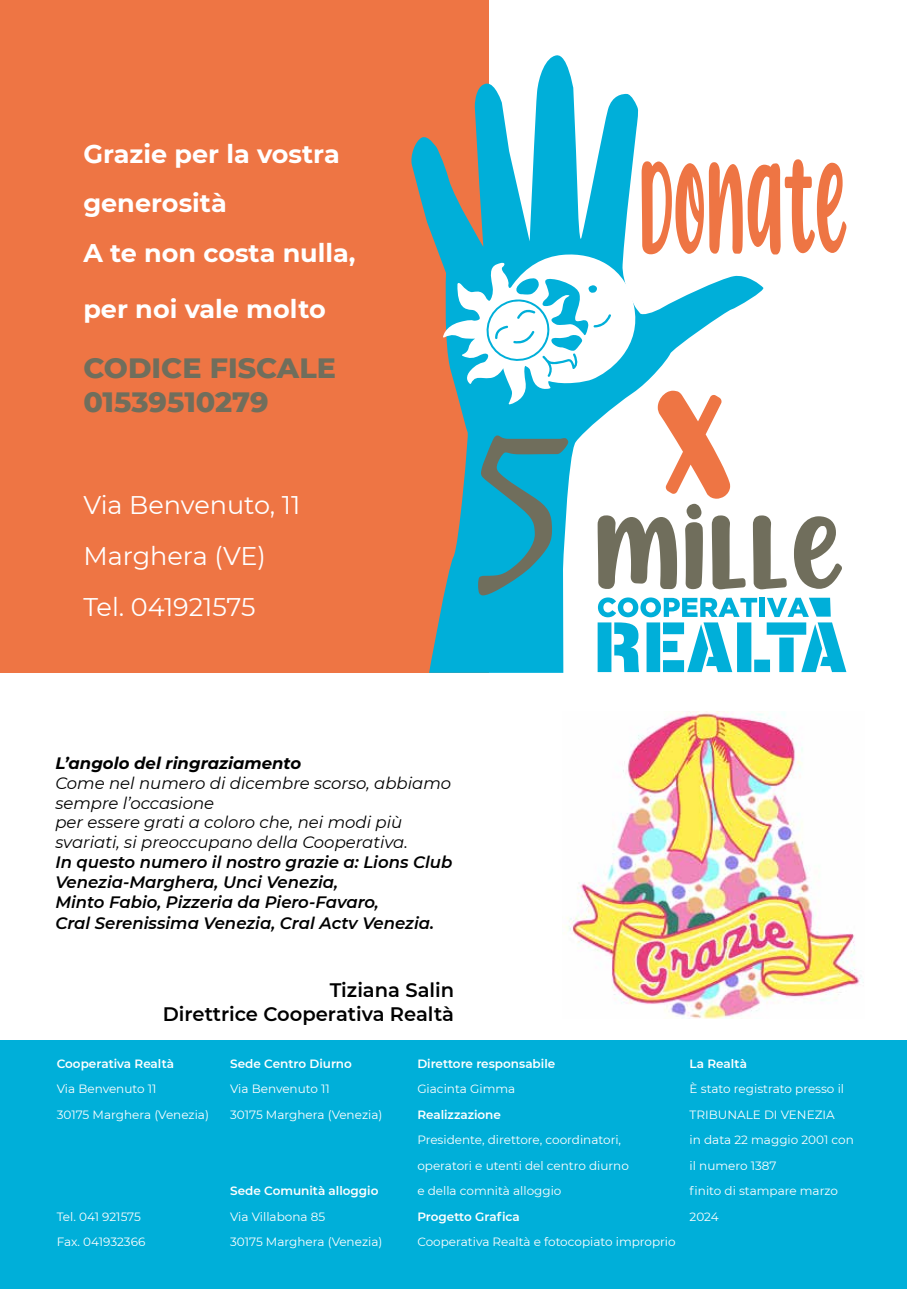
<style>
.page{position:relative;width:919px;height:1289px;background:#fff}
.page>*{position:absolute;margin:0;border:0;box-sizing:border-box;transform-origin:0 0}
.t1{font:238.95px "Herculanum";color:#706e5c}
.t2{font:127.95px "CHICKEN Pie Height";color:#ee7544;scale:1.11 1}
.t3{font:87.75px "CHICKEN Pie Height";color:#706e5c;scale:1.06 1}
.t4{font:800 28.5px/34.2px "Montserrat";color:#706e5c}
.t5{font:700 25.5px/49.5px "Montserrat";color:#fff}
.t6{font:25.5px/51px "Montserrat";color:#fff}
.t7{font:600 19.5px/23.4px "Montserrat";color:#000;text-align:right}
.t8{font:italic 600 16.5px/19.8px "Montserrat";color:#000}
.t9{font:italic 16.5px/19.8px "Montserrat";color:#000}
.t10{font:italic 700 16.5px "Montserrat";color:#000}
.t11{font:12px/25.5px "Montserrat";color:#fff}
.t12{font:600 12px "Montserrat";color:#fff}
</style>
<div class="page">
<div style="left:0;top:0;width:488px;height:673px;background:#ee7544"></div>
<img style="left:562px;top:711px;width:302px;height:307px">
<div style="left:0;top:1040px;width:906px;height:248px;background:#00afd9"></div>
<svg style="left:411px;top:54px;width:354px;height:619px"></svg>
<svg style="left:597px;top:597px;width:249px;height:75px"></svg>
<svg style="left:443px;top:159px;width:403px;height:245px"></svg>
<h3 class="t5" style="left:83px;top:128px;width:274px">Grazie per la vostra generosità<br>A te non costa nulla,</h3>
<h3 class="t5" style="left:83px;top:283px;width:244px">per noi vale molto</h3>
<h3 class="t4" style="left:83px;top:349px;width:254px">CODICE FISCALE<br>01539510279</h3>
<h3 class="t6" style="left:83px;top:478px;width:218px">Via Benvenuto, 11<br>Marghera (VE)<br>Tel. 041921575</h3>
<h1 class="t1" style="left:463px;top:349px;width:116px">5</h1>
<h2 class="t2" style="left:662px;top:340px;width:71px">X</h2>
<h3 class="t3" style="left:597px;top:480px;width:239px">MILLE</h3>
<h3 class="t10" style="left:55px;top:751px;width:247px">L’angolo del ringraziamento</h3>
<h3 class="t9" style="left:55px;top:772px;width:397px">Come nel numero di dicembre scorso, abbiamo sempre l’occasione<br>per essere grati a coloro che, nei modi più svariati, si preoccupano della Cooperativa.</h3>
<h3 class="t8" style="left:55px;top:851px;width:398px">In questo numero il nostro grazie a: Lions Club<br>Venezia-Marghera, Unci Venezia,<br>Minto Fabio, Pizzeria da Piero-Favaro,</h3>
<h3 class="t8" style="left:55px;top:912px;width:380px">Cral Serenissima Venezia, Cral Actv Venezia.</h3>
<h3 class="t7" style="left:163px;top:977px;width:293px">Tiziana Salin<br>Direttrice Cooperativa Realtà</h3>
<p class="t12" style="left:57px;top:1054px;width:119px">Cooperativa Realtà</p>
<p class="t11" style="left:57px;top:1075px;width:154px">Via Benvenuto 11<br>30175 Marghera (Venezia)</p>
<p class="t12" style="left:230px;top:1054px;width:123px">Sede Centro Diurno</p>
<p class="t11" style="left:230px;top:1075px;width:154px">Via Benvenuto 11<br>30175 Marghera (Venezia)</p>
<p class="t11" style="left:57px;top:1203px;width:90px">Tel. 041 921575<br>Fax. 041932366</p>
<p class="t12" style="left:230px;top:1182px;width:150px">Sede Comunità alloggio</p>
<p class="t11" style="left:230px;top:1203px;width:154px">Via Villabona 85<br>30175 Marghera (Venezia)</p>
<p class="t12" style="left:417px;top:1054px;width:139px">Direttore responsabile</p>
<p class="t11" style="left:417px;top:1075px;width:99px">Giacinta Gimma</p>
<p class="t12" style="left:417px;top:1105px;width:85px">Realizzazione</p>
<p class="t11" style="left:417px;top:1126px;width:213px">Presidente, direttore, coordinatori, operatori e utenti del centro diurno e della comnità alloggio</p>
<p class="t12" style="left:417px;top:1208px;width:104px">Progetto Grafica</p>
<p class="t11" style="left:417px;top:1228px;width:260px">Cooperativa Realtà e fotocopiato improprio</p>
<p class="t12" style="left:689px;top:1054px;width:59px">La Realtà</p>
<p class="t11" style="left:689px;top:1075px;width:166px">È stato registrato presso il<br>TRIBUNALE DI VENEZIA<br>in data 22 maggio 2001 con il numero 1387<br>finito di stampare marzo<br>2024</p>
</div>
